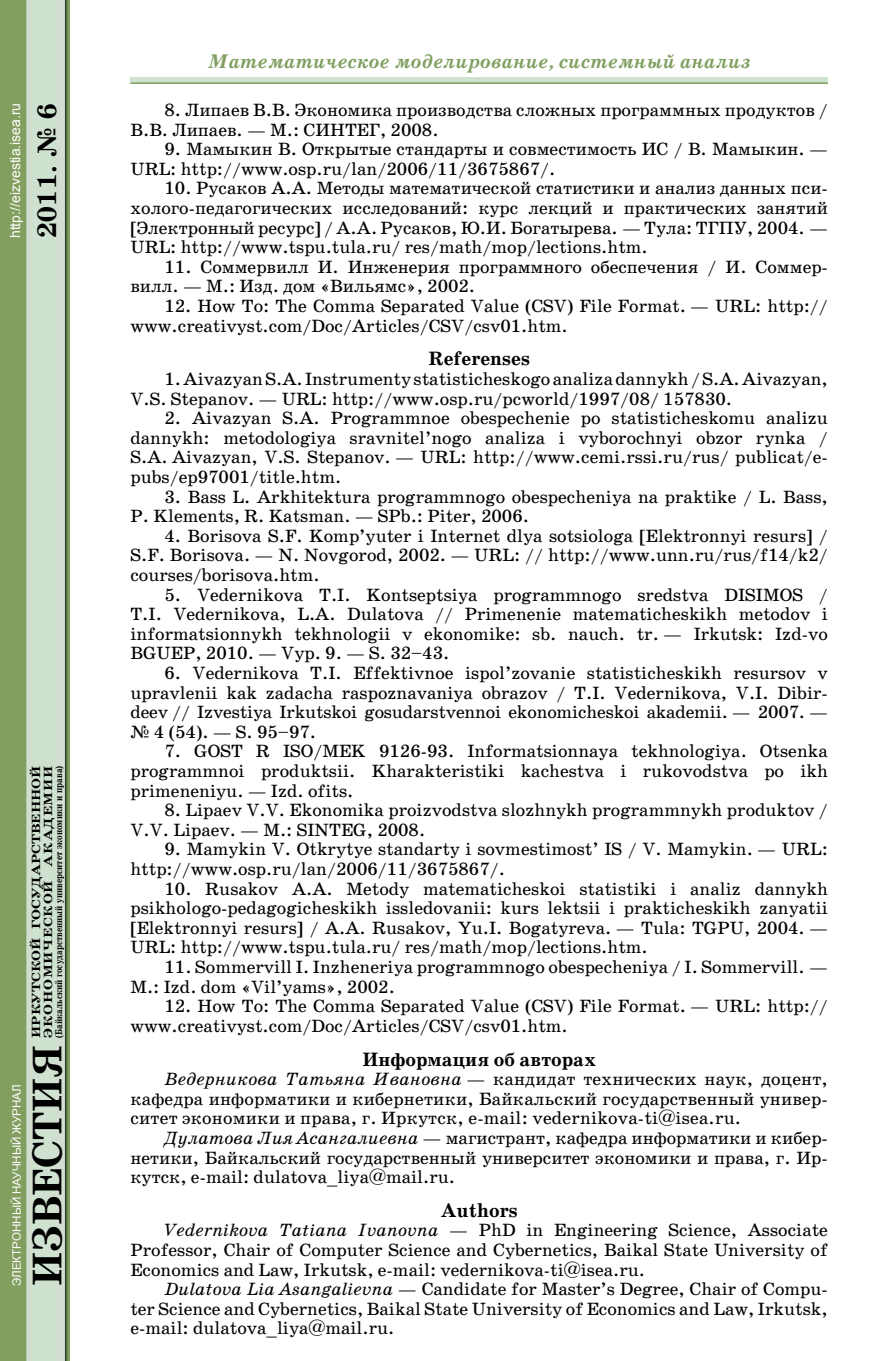
<style>
.page{position:relative;width:896px;height:1361px;background:#fff}
.page>*{position:absolute;margin:0;border:0;box-sizing:border-box;transform-origin:0 0}
.t1{font:700 42px "School Book C";color:#000}
.t2{font:700 27px "School Book C";color:#000}
.t3{font:italic 700 20px "School Book C";color:#80a061}
.t4{font:700 19.6px "School Book C";color:#000}
.t5{font:18px/19.6px "School Book C";color:#000;text-align:justify}
.t6{font:14px "Arial";color:#fff}
.t7{font:700 12px/12px "School Book C";color:#000;scale:1.25 1}
.t8{font:11.6px "Arial";color:#fff}
.t9{font:700 10px "School Book C";color:#000;scale:.85 1}
.s1{font-style:italic}
</style>
<div class="page">
<div style="left:130px;top:77px;width:698px;height:7px;background:#cfe1cf"></div>
<img style="left:0;top:0;width:70px;height:1361px">
<hr style="left:130px;top:82px;width:698px;height:2px;background:#80a061">
<p class="t6" style="left:6px;top:238px;width:137px;rotate:-90deg">http://eizvestia.isea.ru</p>
<h2 class="t2" style="left:32px;top:238px;width:136px;rotate:-90deg">2011. № 6</h2>
<p class="t8" style="left:9px;top:1286px;width:203px;rotate:-90deg">ЭЛЕКТРОННЫЙ НАУЧНЫЙ ЖУРНАЛ</p>
<p class="t7" style="left:30px;top:1037px;width:219px;rotate:-90deg">ИРКУТСКОЙ ГОСУДАРСТВЕННОЙ<br>ЭКОНОМИЧЕСКОЙ АКАДЕМИИ</p>
<p class="t9" style="left:53px;top:1037px;width:322px;rotate:-90deg">(Байкальский государственный университет экономики и права)</p>
<h1 class="t1" style="left:24px;top:1286px;width:243px;rotate:-90deg">ИЗВЕСТИЯ</h1>
<p class="t3" style="left:208px;top:51px;width:544px">Математическое моделирование, системный анализ</p>
<p class="t5" style="left:130px;top:100px;width:699px;text-indent:34px">8. Липаев В.В. Экономика производства сложных программных продуктов /<br>В.В. Липаев. — М.: СИНТЕГ, 2008.</p>
<p class="t5" style="left:130px;top:140px;width:699px;text-indent:34px">9. Мамыкин В. Открытые стандарты и совместимость ИС / В. Мамыкин. —<br>URL: http://www.osp.ru/lan/2006/11/3675867/.</p>
<p class="t5" style="left:130px;top:179px;width:699px;text-indent:34px">10. Русаков А.А. Методы математической статистики и анализ данных пси&shy;холого-педагогических исследований: курс лекций и практических занятий [Электронный ресурс] / А.А. Русаков, Ю.И. Богатырева. — Тула: ТГПУ, 2004. — URL: http://www.tspu.tula.ru/ res/math/mop/lections.htm.</p>
<p class="t5" style="left:130px;top:257px;width:699px;text-indent:34px">11. Соммервилл И. Инженерия программного обеспечения / И. Соммер&shy;вилл. — М.: Изд. дом «Вильямс», 2002.</p>
<p class="t5" style="left:130px;top:296px;width:699px;text-indent:34px">12. How To: The Comma Separated Value (CSV) File Format. — URL: http:// www.creativyst.com/Doc/Articles/CSV/csv01.htm.</p>
<p class="t4" style="left:428px;top:348px;width:103px">Referenses</p>
<p class="t5" style="left:130px;top:369px;width:699px;text-indent:34px">1. Aivazyan S.A. Instrumenty statisticheskogo analiza dannykh / S.A. Aivazyan,<br>V.S. Stepanov. — URL: http://www.osp.ru/pcworld/1997/08/ 157830.</p>
<p class="t5" style="left:130px;top:408px;width:699px;text-indent:34px">2. Aivazyan S.A. Programmnoe obespechenie po statisticheskomu analizu dannykh: metodologiya sravnitel’nogo analiza i vyborochnyi obzor rynka / S.A. Aivazyan, V.S. Stepanov. — URL: http://www.cemi.rssi.ru/rus/ publicat/e&shy;pubs/ep97001/title.htm.</p>
<p class="t5" style="left:130px;top:487px;width:699px;text-indent:34px">3. Bass L. Arkhitektura programmnogo obespecheniya na praktike / L. Bass,<br>P. Klements, R. Katsman. — SPb.: Piter, 2006.</p>
<p class="t5" style="left:130px;top:526px;width:699px;text-indent:34px">4. Borisova S.F. Komp’yuter i Internet dlya sotsiologa [Elektronnyi resurs] / S.F. Borisova. — N. Novgorod, 2002. — URL: // http://www.unn.ru/rus/f14/k2/ courses/borisova.htm.</p>
<p class="t5" style="left:130px;top:585px;width:699px;text-indent:34px">5. Vedernikova T.I. Kontseptsiya programmnogo sredstva DISIMOS / T.I. Vedernikova, L.A. Dulatova // Primenenie matematicheskikh metodov i informatsionnykh tekhnologii v ekonomike: sb. nauch. tr. — Irkutsk: Izd-vo BGUEP, 2010. — Vyp. 9. — S. 32–43.</p>
<p class="t5" style="left:130px;top:663px;width:699px;text-indent:34px">6. Vedernikova T.I. Effektivnoe ispol’zovanie statisticheskikh resursov v upravlenii kak zadacha raspoznavaniya obrazov / T.I. Vedernikova, V.I. Dibir&shy;deev // Izvestiya Irkutskoi gosudarstvennoi ekonomicheskoi akademii. — 2007. — № 4 (54). — S. 95–97.</p>
<p class="t5" style="left:130px;top:742px;width:699px;text-indent:34px">7. GOST R ISO/MEK 9126-93. Informatsionnaya tekhnologiya. Otsenka programmnoi produktsii. Kharakteristiki kachestva i rukovodstva po ikh primeneniyu. — Izd. ofits.</p>
<p class="t5" style="left:130px;top:800px;width:699px;text-indent:34px">8. Lipaev V.V. Ekonomika proizvodstva slozhnykh programmnykh produktov /<br>V.V. Lipaev. — M.: SINTEG, 2008.</p>
<p class="t5" style="left:130px;top:840px;width:699px;text-indent:34px">9. Mamykin V. Otkrytye standarty i sovmestimost’ IS / V. Mamykin. — URL: http://www.osp.ru/lan/2006/11/3675867/.</p>
<p class="t5" style="left:130px;top:879px;width:699px;text-indent:34px">10. Rusakov A.A. Metody matematicheskoi statistiki i analiz dannykh psikhologo-pedagogicheskikh issledovanii: kurs lektsii i prakticheskikh zanyatii [Elektronnyi resurs] / A.A. Rusakov, Yu.I. Bogatyreva. — Tula: TGPU, 2004. — URL: http://www.tspu.tula.ru/ res/math/mop/lections.htm.</p>
<p class="t5" style="left:130px;top:957px;width:699px;text-indent:34px">11. Sommervill I. Inzheneriya programmnogo obespecheniya / I. Sommervill. —<br>M.: Izd. dom «Vil’yams», 2002.</p>
<p class="t5" style="left:130px;top:996px;width:699px;text-indent:34px">12. How To: The Comma Separated Value (CSV) File Format. — URL: http:// www.creativyst.com/Doc/Articles/CSV/csv01.htm.</p>
<p class="t4" style="left:362px;top:1048px;width:235px">Информация об авторах</p>
<p class="t5" style="left:130px;top:1069px;width:699px;text-indent:34px"><span class="s1">Ведерникова Татьяна Ивановна</span> — кандидат технических наук, доцент, кафедра информатики и кибернетики, Байкальский государственный универ&shy;ситет экономики и права, г. Иркутск, e-mail: vedernikova-ti@isea.ru.</p>
<p class="t5" style="left:130px;top:1128px;width:699px;text-indent:34px"><span class="s1">Дулатова Лия Асангалиевна</span> — магистрант, кафедра информатики и кибер&shy;нетики, Байкальский государственный университет экономики и права, г. Ир&shy;кутск, e-mail: dulatova_liya@mail.ru.</p>
<p class="t4" style="left:441px;top:1199px;width:78px">Authors</p>
<p class="t5" style="left:130px;top:1220px;width:699px;text-indent:34px"><span class="s1">Vedernikova Tatiana Ivanovna</span> — PhD in Engineering Science, Associate Professor, Chair of Computer Science and Cybernetics, Baikal State University of Economics and Law, Irkutsk, e-mail: vedernikova-ti@isea.ru.</p>
<p class="t5" style="left:130px;top:1279px;width:699px;text-indent:34px"><span class="s1">Dulatova Lia Asangalievna</span> — Candidate for Master’s Degree, Chair of Compu&shy;ter Science and Cybernetics, Baikal State University of Economics and Law, Irkutsk, e-mail: dulatova_liya@mail.ru.</p>
</div>
